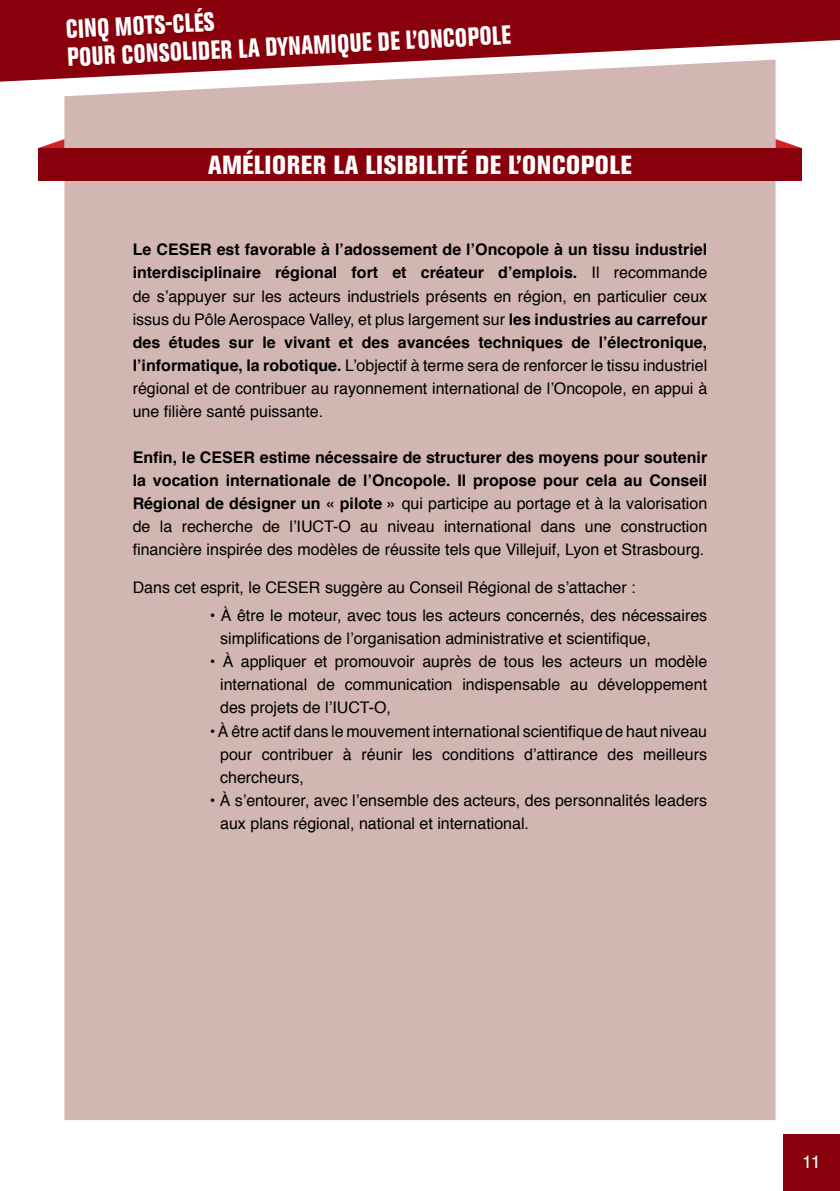
<style>
.page{position:relative;width:840px;height:1191px;background:#fff}
.page>*{position:absolute;margin:0;border:0;box-sizing:border-box;transform-origin:0 0}
.t1{font:800 condensed 26px "Akzidenz Grotesk BE";letter-spacing:.02em;color:#fff;scale:.85 1}
.t2{font:800 condensed 26px "Akzidenz Grotesk BE";letter-spacing:.02em;color:#fff}
.t3{font:18px "Helvetica";color:#fff}
.t4{font:16px/23px "Helvetica";color:#000;text-align:justify}
.t5{font:700 16px/23px "Helvetica";color:#000}
.s1{font-weight:400}
.s2{font-weight:700}
</style>
<div class="page">
<svg style="left:0;top:0;width:839px;height:82px;background:#931a25"></svg>
<div style="left:782px;top:1134px;width:57px;height:57px;background:#87000c"></div>
<div style="left:64px;top:60px;width:711px;height:1060px;background:#d1b6b2"></div>
<svg style="left:39px;top:139px;width:25px;height:9px"></svg>
<svg style="left:775px;top:139px;width:26px;height:9px"></svg>
<div style="left:38px;top:148px;width:763px;height:33px;background:#87000c"></div>
<p class="t1" style="left:65px;top:14px;width:176px;rotate:-3deg">CINQ MOTS-CLÉS</p>
<p class="t1" style="left:66px;top:43px;width:523px;rotate:-3deg">POUR CONSOLIDER LA DYNAMIQUE DE L’ONCOPOLE</p>
<p class="t2" style="left:208px;top:150px;width:425px">AMÉLIORER LA LISIBILITÉ DE L’ONCOPOLE</p>
<p class="t5" style="left:133px;top:238px;width:575px">Le CESER est favorable à l’adossement de l’Oncopole à un tissu industriel interdisciplinaire régional fort et créateur d’emplois. <span class="s1">Il recommande</span></p>
<p class="t4" style="left:133px;top:285px;width:575px">de s’appuyer sur les acteurs industriels présents en région, en particulier ceux issus du Pôle Aerospace Valley, et plus largement sur <span class="s2">les industries au carrefour des études sur le vivant et des avancées techniques de l’électronique, l’informatique, la robotique.</span> L’objectif à terme sera de renforcer le tissu industriel régional et de contribuer au rayonnement international de l’Oncopole, en appui à une filière santé puissante.</p>
<p class="t5" style="left:133px;top:446px;width:575px;text-align:justify">Enfin, le CESER estime nécessaire de structurer des moyens pour soutenir la vocation internationale de l’Oncopole. Il propose pour cela au Conseil Régional de désigner un « pilote » <span class="s1">qui participe au portage et à la valorisation</span></p>
<p class="t4" style="left:133px;top:515px;width:575px">de la recherche de l’IUCT-O au niveau international dans une construction financière inspirée des modèles de réussite tels que Villejuif, Lyon et Strasbourg.</p>
<p class="t4" style="left:133px;top:576px;width:504px">Dans cet esprit, le CESER suggère au Conseil Régional de s’attacher :</p>
<p class="t4" style="left:209px;top:604px;width:499px">• À être le moteur, avec tous les acteurs concernés, des nécessaires</p>
<p class="t4" style="left:220px;top:627px;width:432px">simplifications de l’organisation administrative et scientifique,</p>
<p class="t4" style="left:209px;top:650px;width:499px">• À appliquer et promouvoir auprès de tous les acteurs un modèle</p>
<p class="t4" style="left:220px;top:673px;width:488px">international de communication indispensable au développement</p>
<p class="t4" style="left:220px;top:697px;width:172px">des projets de l’IUCT-O,</p>
<p class="t4" style="left:209px;top:720px;width:499px">• À être actif dans le mouvement international scientifique de haut niveau</p>
<p class="t4" style="left:220px;top:743px;width:488px">pour contribuer à réunir les conditions d’attirance des meilleurs</p>
<p class="t4" style="left:220px;top:766px;width:85px">chercheurs,</p>
<p class="t4" style="left:209px;top:789px;width:499px">• À s’entourer, avec l’ensemble des acteurs, des personnalités leaders</p>
<p class="t4" style="left:220px;top:812px;width:310px">aux plans régional, national et international.</p>
<p class="t3" style="left:801px;top:1147px;width:20px">11</p>
</div>
